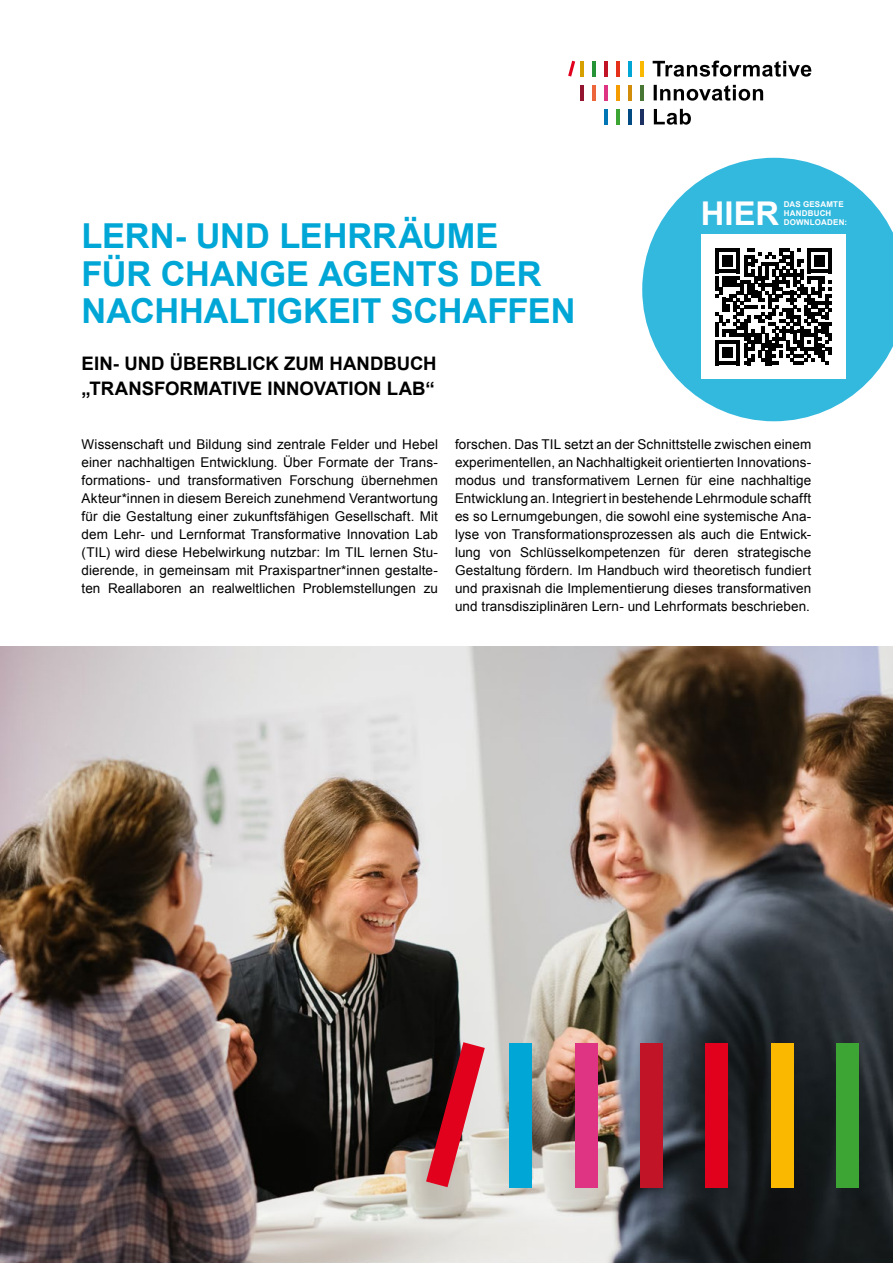
<style>
.page{position:relative;width:893px;height:1263px;background:#fff}
.page>*{position:absolute;margin:0;border:0;box-sizing:border-box;transform-origin:0 0}
.t1{font:700 34.35px/37.2px "Arial";letter-spacing:-.005em;color:#00a7d6}
.t2{font:700 32.7px "Arial";color:#fff}
.t3{font:700 18.6px/24.3px "Arial";color:#000}
.t4{font:13.5px/18px "Arial";letter-spacing:.005em;color:#000;text-align:justify}
.t5{font:700 7.95px/9px "Arial";letter-spacing:.025em;color:#fff}
</style>
<div class="page">
<svg style="left:653px;top:61px;width:158px;height:16px"></svg>
<svg style="left:654px;top:85px;width:109px;height:16px"></svg>
<svg style="left:654px;top:109px;width:37px;height:16px"></svg>
<hr style="left:628px;top:109px;width:3px;height:15px;background:#004b84">
<hr style="left:640px;top:109px;width:3px;height:15px;background:#1c3162">
<hr style="left:616px;top:109px;width:4px;height:15px;background:#3ca534">
<hr style="left:605px;top:109px;width:3px;height:15px;background:#0076b7">
<svg style="left:568px;top:61px;width:7px;height:16px"></svg>
<hr style="left:605px;top:85px;width:3px;height:15px;background:#df3483">
<hr style="left:593px;top:85px;width:3px;height:15px;background:#ec653b">
<hr style="left:581px;top:85px;width:3px;height:15px;background:#93152f">
<hr style="left:640px;top:85px;width:3px;height:15px;background:#487634">
<hr style="left:628px;top:85px;width:3px;height:15px;background:#d18c0a">
<hr style="left:616px;top:85px;width:4px;height:15px;background:#f59c02">
<hr style="left:640px;top:61px;width:3px;height:15px;background:#fbb800">
<hr style="left:628px;top:61px;width:3px;height:15px;background:#00a7d6">
<hr style="left:605px;top:61px;width:3px;height:15px;background:#c11527">
<hr style="left:616px;top:61px;width:4px;height:15px;background:#e6311a">
<hr style="left:593px;top:61px;width:3px;height:15px;background:#259336">
<hr style="left:581px;top:61px;width:3px;height:15px;background:#d6a100">
<img style="left:0;top:647px;width:893px;height:616px">
<svg style="left:642px;top:158px;width:251px;height:263px;fill:#33b8de"></svg>
<div style="left:701px;top:234px;width:145px;height:145px;background:#fff"></div>
<svg style="left:715px;top:248px;width:117px;height:117px"></svg>
<div style="left:510px;top:1043px;width:22px;height:144px;background:#00a7d6"></div>
<svg style="left:426px;top:1042px;width:59px;height:145px;background:#a55058"></svg>
<div style="left:575px;top:1043px;width:22px;height:144px;background:#df3483"></div>
<div style="left:640px;top:1043px;width:23px;height:144px;background:#c11527"></div>
<div style="left:706px;top:1043px;width:22px;height:144px;background:#e2011d"></div>
<div style="left:771px;top:1043px;width:22px;height:144px;background:#fbb800"></div>
<div style="left:836px;top:1043px;width:23px;height:144px;background:#3ca534"></div>
<h1 class="t1" style="left:82px;top:219px;width:495px">LERN- UND LEHRRÄUME<br>FÜR CHANGE AGENTS DER<br>NACHHALTIGKEIT SCHAFFEN</h1>
<h3 class="t3" style="left:82px;top:352px;width:357px">EIN- UND ÜBERBLICK ZUM HANDBUCH „TRANSFORMATIVE INNOVATION LAB“</h3>
<h2 class="t2" style="left:701px;top:192px;width:80px">HIER</h2>
<p class="t5" style="left:784px;top:200px;width:65px">DAS GESAMTE<br>HANDBUCH<br>DOWNLOADEN:</p>
<p class="t4" style="left:82px;top:435px;width:358px">Wissenschaft und Bildung sind zentrale Felder und Hebel einer nachhaltigen Entwicklung. Über Formate der Trans&shy;formations- und transformativen Forschung übernehmen Akteur*innen in diesem Bereich zunehmend Verantwortung für die Gestaltung einer zukunftsfähigen Gesellschaft. Mit dem Lehr- und Lernformat Transformative Innovation Lab (TIL) wird diese Hebelwirkung nutzbar: Im TIL lernen Stu&shy;dierende, in gemeinsam mit Praxispartner*innen gestalte&shy;ten Reallaboren an realweltlichen Problemstellungen zu</p>
<p class="t4" style="left:455px;top:435px;width:358px">forschen. Das TIL setzt an der Schnittstelle zwischen einem experimentellen, an Nachhaltigkeit orientierten Innovations&shy;modus und transformativem Lernen für eine nachhaltige Entwicklung an. Integriert in bestehende Lehrmodule schafft es so Lernumgebungen, die sowohl eine systemische Ana&shy;lyse von Transformationsprozessen als auch die Entwick&shy;lung von Schlüsselkompetenzen für deren strategische Gestaltung fördern. Im Handbuch wird theoretisch fundiert und praxisnah die Implementierung dieses transformativen und transdisziplinären Lern- und Lehrformats beschrieben.</p>
</div>
